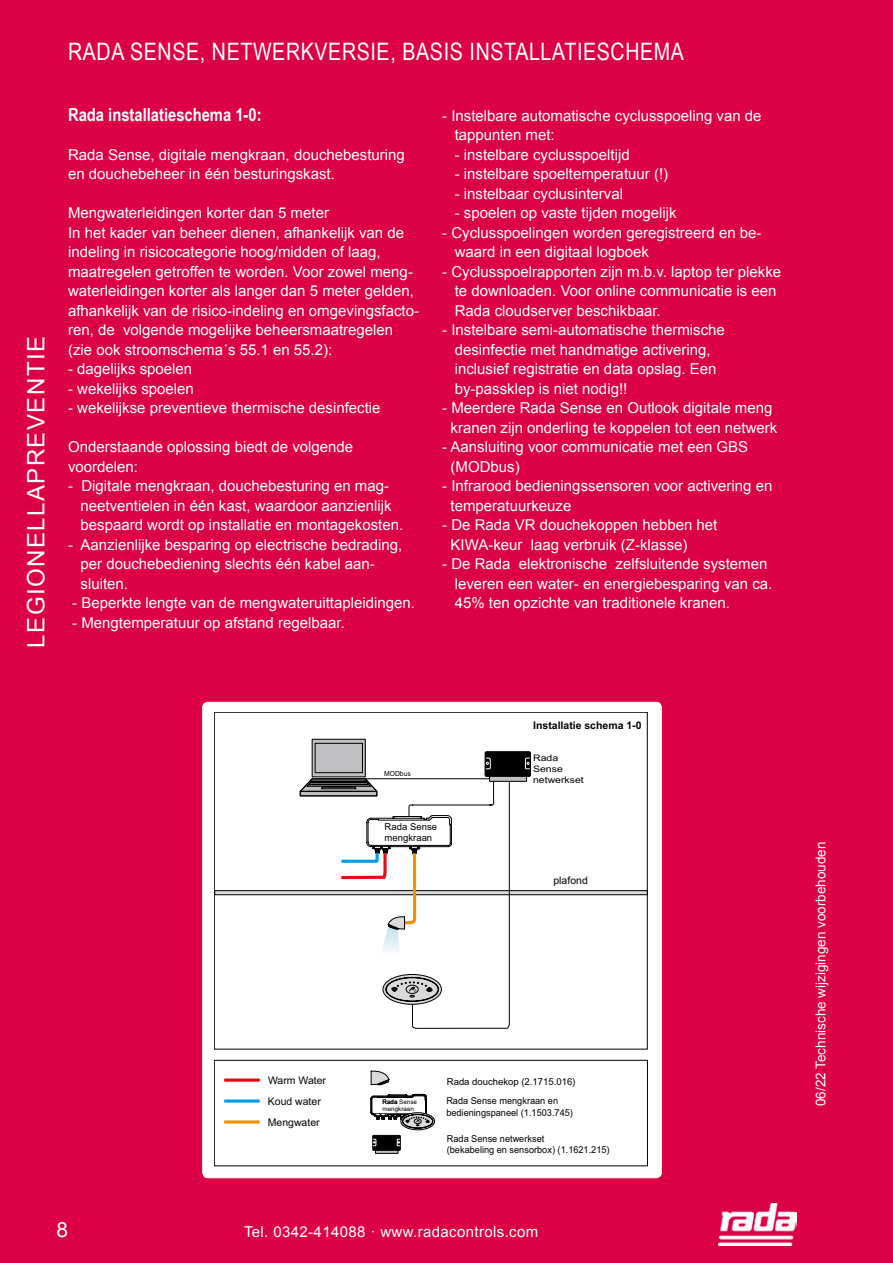
<style>
.page{position:relative;width:893px;height:1263px;background:#fff}
.page>*{position:absolute;margin:0;border:0;box-sizing:border-box;transform-origin:0 0}
.t1{font:24px "Arial Narrow";letter-spacing:.025em;color:#fff}
.t2{font:24px "Arial";letter-spacing:.06em;color:#fff}
.t3{font:21px "Arial";color:#fff}
.t4{font:700 18px "Arial Narrow";color:#fff}
.t5{font:15px/19.5px "Arial";color:#fff}
.t6{font:15px "Arial";letter-spacing:.025em;color:#fff}
.t7{font:13.5px "Arial";color:#fff}
.t8{font:10.5px/20.4px "Arial";color:#000}
.t9{font:700 10.5px "Arial";color:#000}
.t10{font:9.45px/10.8px "Arial";color:#000;scale:.96 1}
.t11{font:9.45px/11.4px "Arial";color:#000}
.t12{font:9px/10.8px "Arial";color:#000;scale:1.16 1}
.t13{font:7.05px "Arial";color:#000}
.t14{font:6.3px/7.5px "Arial";color:#000}
</style>
<div class="page">
<div style="left:0;top:0;width:892px;height:1263px;background:#dc0046"></div>
<img style="left:719px;top:1204px;width:77px;height:41px">
<div style="left:203px;top:702px;width:458px;height:476px;background:#fff;border-radius:5px"></div>
<hr style="left:215px;top:891px;width:432px;height:4px;background:#dadada">
<div style="left:215px;top:890px;width:433px;height:5px;border:1px solid #000"></div>
<svg style="left:370px;top:1070px;width:19px;height:16px"></svg>
<div style="left:214px;top:1060px;width:434px;height:106px;border:1px solid #000"></div>
<svg style="left:224px;top:1078px;width:36px;height:4px"></svg>
<svg style="left:224px;top:1099px;width:36px;height:4px"></svg>
<hr style="left:224px;top:1120px;width:36px;height:3px;background:#f39200">
<div style="left:485px;top:751px;width:46px;height:26px;border:1px solid #000;border-radius:2px"></div>
<svg style="left:299px;top:739px;width:231px;height:290px"></svg>
<div style="left:373px;top:1135px;width:27px;height:15px;background:#000"></div>
<div style="left:372px;top:1135px;width:29px;height:16px;border:1px solid #000"></div>
<svg style="left:375px;top:1150px;width:23px;height:4px"></svg>
<svg style="left:373px;top:1138px;width:27px;height:8px"></svg>
<div style="left:401px;top:1112px;width:34px;height:18px;border:1px solid #000;border-radius:50%"></div>
<svg style="left:370px;top:1094px;width:63px;height:34px"></svg>
<div style="left:214px;top:712px;width:433px;height:337px;border:1px solid #000"></div>
<h1 class="t2" style="left:20px;top:648px;width:313px;rotate:-90deg">LEGIONELLAPREVENTIE</h1>
<h1 class="t1" style="left:68px;top:34px;width:618px">RADA SENSE, NETWERKVERSIE, BASIS INSTALLATIESCHEMA</h1>
<p class="t4" style="left:68px;top:101px;width:195px">Rada installatieschema 1-0:</p>
<p class="t5" style="left:68px;top:144px;width:338px">Rada Sense, digitale mengkraan, douchebesturing en douchebeheer in één besturingskast.</p>
<p class="t5" style="left:68px;top:203px;width:353px">Mengwaterleidingen korter dan 5 meter<br>In het kader van beheer dienen, afhankelijk van de indeling in risicocategorie hoog/midden of laag, maatregelen getroffen te worden. Voor zowel meng&shy;waterleidingen korter als langer dan 5 meter gelden, afhankelijk van de risico-indeling en omgevingsfacto&shy;ren, de volgende mogelijke beheersmaatregelen (zie ook stroomschema´s 55.1 en 55.2):</p>
<p class="t5" style="left:68px;top:359px;width:126px">- dagelijks spoelen</p>
<p class="t5" style="left:68px;top:378px;width:127px">- wekelijks spoelen</p>
<p class="t5" style="left:68px;top:398px;width:314px">- wekelijkse preventieve thermische desinfectie</p>
<p class="t5" style="left:68px;top:437px;width:287px">Onderstaande oplossing biedt de volgende voordelen:</p>
<p class="t5" style="left:81px;top:476px;width:324px;text-indent:-13px">- Digitale mengkraan, douchebesturing en mag&shy;neetventielen in één kast, waardoor aanzienlijk bespaard wordt op installatie en montagekosten.</p>
<p class="t5" style="left:81px;top:534px;width:323px;text-indent:-13px">- Aanzienlijke besparing op electrische bedrading, per douchebediening slechts één kabel aan&shy;sluiten.</p>
<p class="t5" style="left:72px;top:593px;width:344px">- Beperkte lengte van de mengwateruittapleidingen.</p>
<p class="t5" style="left:72px;top:612px;width:274px">- Mengtemperatuur op afstand regelbaar.</p>
<p class="t5" style="left:455px;top:105px;width:308px;text-indent:-13px">- Instelbare automatische cyclusspoeling van de tappunten met:</p>
<p class="t5" style="left:455px;top:144px;width:177px">- instelbare cyclusspoeltijd</p>
<p class="t5" style="left:455px;top:164px;width:215px">- instelbare spoeltemperatuur (!)</p>
<p class="t5" style="left:455px;top:183px;width:170px">- instelbaar cyclusinterval</p>
<p class="t5" style="left:455px;top:203px;width:223px">- spoelen op vaste tijden mogelijk</p>
<p class="t5" style="left:455px;top:222px;width:308px;text-indent:-13px">- Cyclusspoelingen worden geregistreerd en be&shy;waard in een digitaal logboek</p>
<p class="t5" style="left:455px;top:261px;width:328px;text-indent:-13px">- Cyclusspoelrapporten zijn m.b.v. laptop ter plekke te downloaden. Voor online communicatie is een<br>Rada cloudserver beschikbaar.</p>
<p class="t5" style="left:455px;top:320px;width:272px;text-indent:-13px">- Instelbare semi-automatische thermische desinfectie met handmatige activering, inclusief registratie en data opslag. Een by-passklep is niet nodig!!</p>
<p class="t5" style="left:442px;top:398px;width:337px;text-align:center">- Meerdere Rada Sense en Outlook digitale meng kranen zijn onderling te koppelen tot een netwerk</p>
<p class="t5" style="left:451px;top:437px;width:299px;text-indent:-8px">- Aansluiting voor communicatie met een GBS (MODbus)</p>
<p class="t5" style="left:451px;top:476px;width:323px;text-indent:-8px">- Infrarood bedieningssensoren voor activering en temperatuurkeuze</p>
<p class="t5" style="left:451px;top:515px;width:268px;text-indent:-8px">- De Rada VR douchekoppen hebben het<br>KIWA-keur laag verbruik (Z-klasse)</p>
<p class="t5" style="left:455px;top:554px;width:319px;text-indent:-13px">- De Rada elektronische zelfsluitende systemen leveren een water- en energiebesparing van ca.<br>45% ten opzichte van traditionele kranen.</p>
<p class="t13" style="left:384px;top:769px;width:28px">MODbus</p>
<p class="t11" style="left:385px;top:821px;width:54px">Rada Sense mengkraan</p>
<p class="t9" style="left:533px;top:718px;width:110px">Installatie schema 1-0</p>
<p class="t12" style="left:533px;top:752px;width:45px">Rada<br>Sense netwerkset</p>
<p class="t8" style="left:553px;top:870px;width:36px">plafond</p>
<p class="t8" style="left:268px;top:1070px;width:59px">Warm Water</p>
<p class="t11" style="left:447px;top:1076px;width:130px">Rada douchekop (2.1715.016)</p>
<p class="t8" style="left:268px;top:1091px;width:54px">Koud water<br>Mengwater</p>
<p class="t14" style="left:383px;top:1098px;width:36px">Rada Sense mengkraan</p>
<p class="t10" style="left:446px;top:1095px;width:133px;line-height:11.4px">Rada Sense mengkraan en bedieningspaneel (1.1503.745)</p>
<p class="t10" style="left:447px;top:1133px;width:171px">Rada Sense netwerkset<br>(bekabeling en sensorbox) (1.1621.215)</p>
<h2 class="t3" style="left:56px;top:1215px;width:13px">8</h2>
<p class="t6" style="left:244px;top:1222px;width:296px">Tel. 0342-414088 · www.radacontrols.com</p>
<p class="t7" style="left:812px;top:1106px;width:266px;rotate:-90deg">06/22 Technische wijzigingen voorbehouden</p>
</div>
